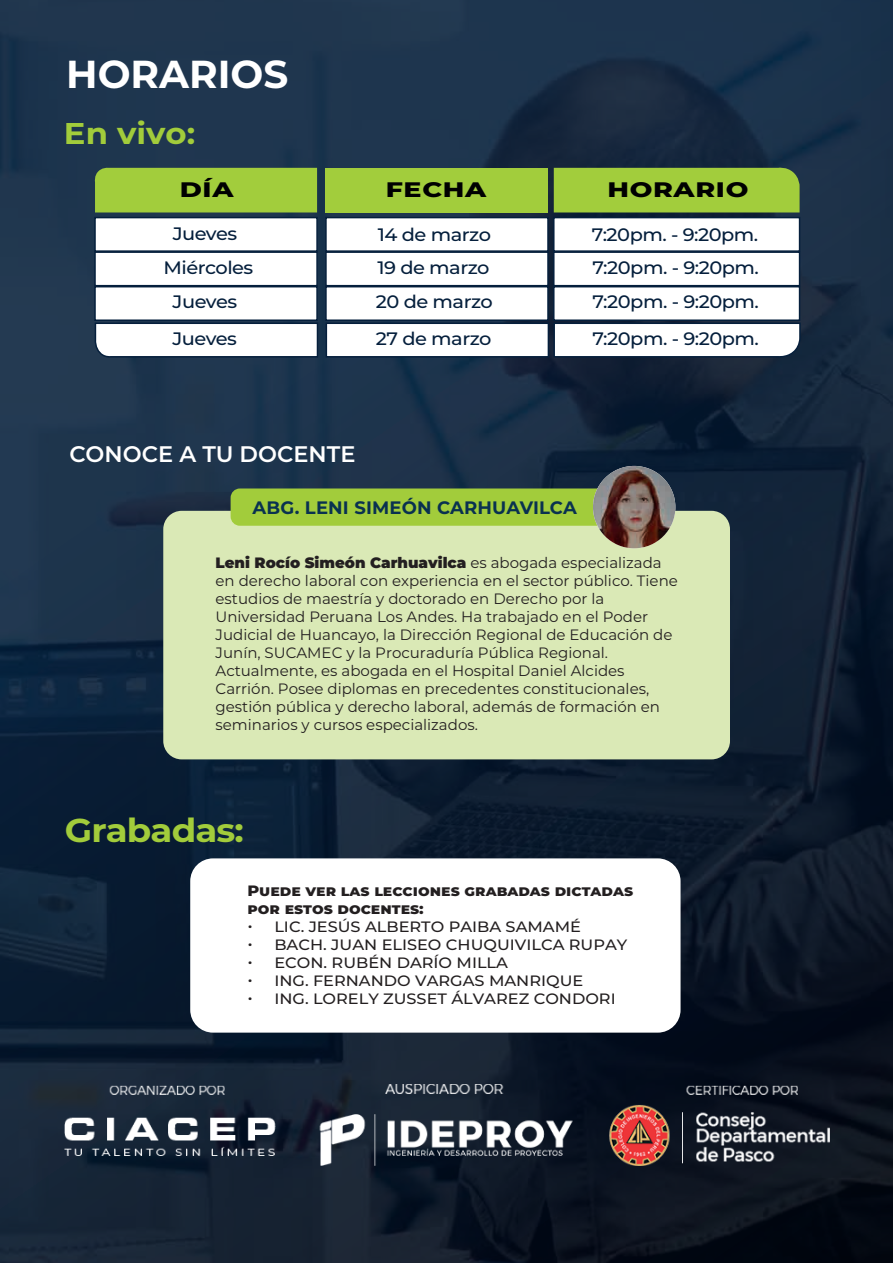
<style>
.page{position:relative;width:893px;height:1263px;background:#fff}
.page>*{position:absolute;margin:0;border:0;box-sizing:border-box;transform-origin:0 0}
.t1{font:700 39px "Montserrat";color:#fff}
.t2{font:700 33px "Montserrat";letter-spacing:-.025em;color:#a2cc3b;scale:1.08 1}
.t3{font:700 30px "Montserrat";color:#a2cc3b;scale:1.08 1}
.t4{font:600 22.5px "Montserrat";color:#fff}
.t5{font:800 21px "Montserrat";letter-spacing:.025em;color:#000001;scale:1.28 1}
.t6{font:500 18px/33.8px "Montserrat";letter-spacing:-.025em;color:#051f3c;scale:1.08 1}
.t7{font:700 18px "Montserrat";letter-spacing:.01em;color:#093150}
.t8{font:15px/18px "Montserrat";color:#231f20}
.t9{font:500 15px "Montserrat";color:#231f20;scale:1.08 1}
.t10{font:800 15px/18px "Montserrat";color:#231f20;scale:1.08 1}
.s1{font-weight:900}
</style>
<div class="page">
<img style="left:0;top:0;width:893px;height:1263px">
<img style="left:65px;top:1085px;width:764px;height:80px">
<div style="left:190px;top:858px;width:491px;height:175px;background:#fff;border-radius:23px"></div>
<svg style="left:553px;top:322px;width:248px;height:37px"></svg>
<svg style="left:94px;top:322px;width:225px;height:36px"></svg>
<div style="left:326px;top:322px;width:223px;height:36px;background:#fff;border:2px solid #051f3c"></div>
<div style="left:94px;top:168px;width:223px;height:44px;background:#a2cd3c"></div>
<div style="left:325px;top:168px;width:222px;height:44px;background:#a2cd3c"></div>
<div style="left:554px;top:167px;width:246px;height:45px;background:#a2cd3c"></div>
<div style="left:94px;top:217px;width:224px;height:35px;background:#fff;border:2px solid #051f3c"></div>
<div style="left:325px;top:217px;width:224px;height:35px;background:#fff;border:2px solid #051f3c"></div>
<div style="left:553px;top:251px;width:247px;height:35px;background:#fff;border:2px solid #051f3c"></div>
<div style="left:553px;top:286px;width:247px;height:35px;background:#fff;border:2px solid #051f3c"></div>
<div style="left:553px;top:217px;width:247px;height:35px;background:#fff;border:2px solid #051f3c"></div>
<div style="left:94px;top:251px;width:224px;height:35px;background:#fff;border:2px solid #051f3c"></div>
<div style="left:325px;top:251px;width:224px;height:35px;background:#fff;border:2px solid #051f3c"></div>
<div style="left:94px;top:286px;width:224px;height:35px;background:#fff;border:2px solid #051f3c"></div>
<div style="left:325px;top:286px;width:224px;height:35px;background:#fff;border:2px solid #051f3c"></div>
<div style="left:163px;top:511px;width:567px;height:248px;background:#dae9b6;border-radius:18px"></div>
<div style="left:231px;top:488px;width:389px;height:38px;background:#a2cc3b;border-radius:9px"></div>
<img style="left:593px;top:466px;width:82px;height:82px;border-radius:41px">
<h1 class="t1" style="left:66px;top:46px;width:224px">HORARIOS</h1>
<h3 class="t3" style="left:64px;top:112px;width:123px">En vivo:</h3>
<h3 class="t5" style="left:180px;top:175px;width:43px">DÍA</h3>
<h3 class="t5" style="left:386px;top:174px;width:80px">FECHA</h3>
<h3 class="t5" style="left:607px;top:174px;width:112px">HORARIO</h3>
<p class="t6" style="left:378px;top:217px;width:106px">14 de marzo</p>
<p class="t6" style="left:592px;top:217px;width:156px">7:20pm. - 9:20pm.</p>
<p class="t6" style="left:163px;top:216px;width:85px;text-align:center">Jueves<br>Miércoles</p>
<p class="t6" style="left:376px;top:250px;width:110px;line-height:34.5px">19 de marzo<br>20 de marzo</p>
<p class="t6" style="left:376px;top:321px;width:109px">27 de marzo</p>
<p class="t6" style="left:593px;top:250px;width:156px">7:20pm. - 9:20pm.</p>
<p class="t6" style="left:593px;top:284px;width:156px">7:20pm. - 9:20pm.</p>
<p class="t6" style="left:172px;top:283px;width:61px;line-height:36.2px">Jueves<br>Jueves</p>
<p class="t6" style="left:593px;top:321px;width:156px">7:20pm. - 9:20pm.</p>
<h3 class="t4" style="left:70px;top:438px;width:287px">CONOCE A TU DOCENTE</h3>
<p class="t7" style="left:253px;top:494px;width:326px">ABG. LENI SIMEÓN CARHUAVILCA</p>
<p class="t8" style="left:216px;top:553px;width:464px"><span class="s1">Leni Rocío Simeón Carhuavilca</span> es abogada especializada en derecho laboral con experiencia en el sector público. Tiene estudios de maestría y doctorado en Derecho por la Universidad Peruana Los Andes. Ha trabajado en el Poder Judicial de Huancayo, la Dirección Regional de Educación de Junín, SUCAMEC y la Procuraduría Pública Regional.<br>Actualmente, es abogada en el Hospital Daniel Alcides Carrión. Posee diplomas en precedentes constitucionales, gestión pública y derecho laboral, además de formación en seminarios y cursos especializados.</p>
<h2 class="t2" style="left:65px;top:806px;width:167px">Grabadas:</h2>
<p class="t10" style="left:247px;top:880px;width:359px">Puede ver las lecciones grabadas dictadas por estos docentes:</p>
<p class="t9" style="left:247px;top:916px;width:310px">• LIC. JESÚS ALBERTO PAIBA SAMAMÉ</p>
<p class="t9" style="left:247px;top:934px;width:353px">• BACH. JUAN ELISEO CHUQUIVILCA RUPAY</p>
<p class="t9" style="left:247px;top:952px;width:243px">• ECON. RUBÉN DARÍO MILLA</p>
<p class="t9" style="left:247px;top:970px;width:313px">• ING. FERNANDO VARGAS MANRIQUE</p>
<p class="t9" style="left:247px;top:988px;width:343px">• ING. LORELY ZUSSET ÁLVAREZ CONDORI</p>
</div>
